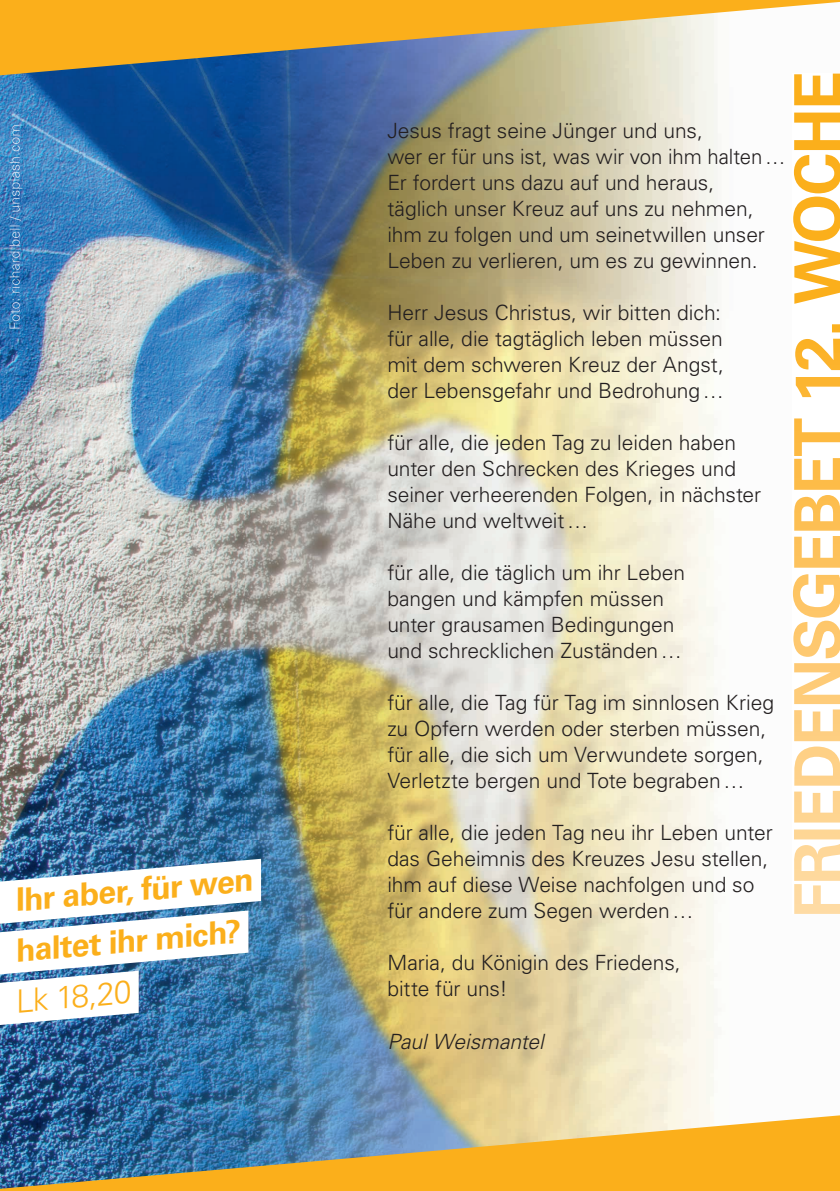
<style>
.page{position:relative;width:840px;height:1191px;background:#fff}
.page>*{position:absolute;margin:0;border:0;box-sizing:border-box;transform-origin:0 0}
.t1{font:700 32px/50.4px "Univers LT Std";color:#fbaf1b}
.t2{font:300 32px "Univers LT Std";color:#fbaf1b}
.t3{font:300 21px/26px "Univers LT Std";letter-spacing:-.005em;color:#231f20}
.t4{font:italic 300 21px "Univers LT Std";color:#231f20}
</style>
<div class="page">
<img style="left:0;top:75px;width:245px;height:1040px">
<img style="left:245px;top:75px;width:330px;height:1040px">
<img style="left:9px;top:125px;width:13px;height:203px">
<img style="left:0;top:1115px;width:839px;height:76px">
<svg style="left:0;top:0;width:839px;height:75px;background:#d4b46e"></svg>
<img style="left:792px;top:74px;width:47px;height:840px">
<img style="left:0;top:858px;width:261px;height:167px">
<h1 class="t1" style="left:9px;top:875px;width:244px;rotate:-5deg">Ihr aber, für wen haltet ihr mich?</h1>
<h1 class="t2" style="left:13px;top:982px;width:117px;rotate:-5deg">Lk 18,20</h1>
<p class="t3" style="left:387px;top:118px;width:399px">Jesus fragt seine Jünger und uns,<br>wer er für uns ist, was wir von ihm halten … Er fordert uns dazu auf und heraus,<br>täglich unser Kreuz auf uns zu nehmen, ihm zu folgen und um seinetwillen unser Leben zu verlieren, um es zu gewinnen.</p>
<p class="t3" style="left:387px;top:300px;width:338px">Herr Jesus Christus, wir bitten dich: für alle, die tagtäglich leben müssen mit dem schweren Kreuz der Angst, der Lebensgefahr und Bedrohung …</p>
<p class="t3" style="left:387px;top:430px;width:375px">für alle, die jeden Tag zu leiden haben unter den Schrecken des Krieges und seiner verheerenden Folgen, in nächster Nähe und weltweit …</p>
<p class="t3" style="left:387px;top:560px;width:299px">für alle, die täglich um ihr Leben bangen und kämpfen müssen unter grausamen Bedingungen und schrecklichen Zuständen …</p>
<p class="t3" style="left:387px;top:690px;width:388px">für alle, die Tag für Tag im sinnlosen Krieg zu Opfern werden oder sterben müssen, für alle, die sich um Verwundete sorgen, Verletzte bergen und Tote begraben …</p>
<p class="t3" style="left:387px;top:820px;width:386px">für alle, die jeden Tag neu ihr Leben unter das Geheimnis des Kreuzes Jesu stellen, ihm auf diese Weise nachfolgen und so für andere zum Segen werden …</p>
<p class="t3" style="left:387px;top:950px;width:295px">Maria, du Königin des Friedens, bitte für uns!</p>
<p class="t4" style="left:387px;top:1028px;width:158px">Paul Weismantel</p>
</div>
